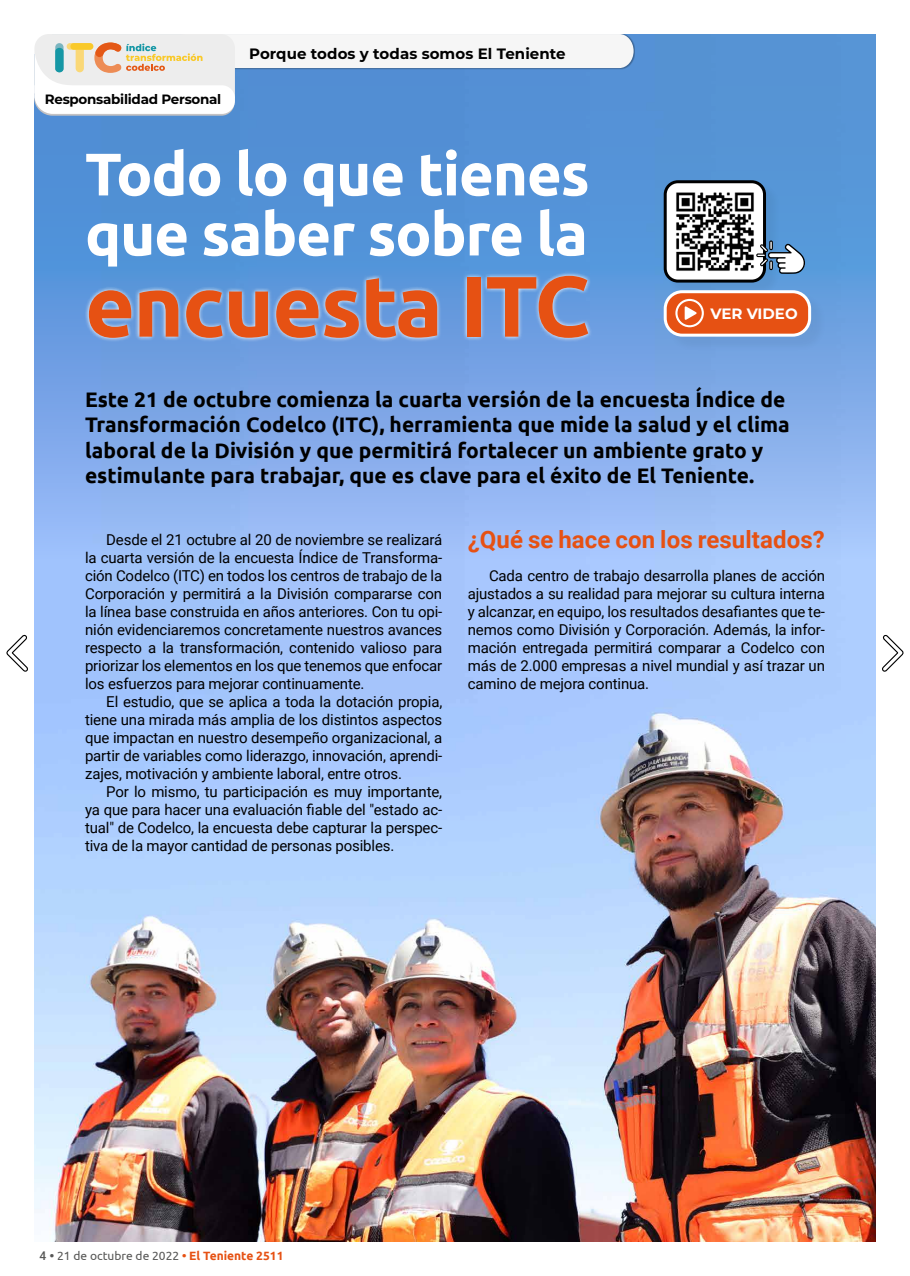
<style>
.page{position:relative;width:910px;height:1276px;background:#fff}
.page>*{position:absolute;margin:0;border:0;box-sizing:border-box;transform-origin:0 0}
.t1{font:700 85.8px "Ubuntu";letter-spacing:-.02em;color:#e65113}
.t2{font:700 60px/60px "Ubuntu";letter-spacing:-.02em;color:#fff}
.t3{font:700 24px "Roboto";letter-spacing:.005em;color:#e65113}
.t4{font:700 21px/25.5px "Ubuntu";color:#000}
.t5{font:15px/18px "Roboto";letter-spacing:-.01em;color:#000;text-align:justify}
.t6{font:700 15px "Montserrat";letter-spacing:.005em;color:#000}
.t7{font:700 15px "Montserrat";color:#fff}
.t8{font:700 13.5px "Montserrat";letter-spacing:-.02em;color:#000}
.t9{font:12px "Ubuntu";color:#575756}
.s1{font-family:"Roboto";font-weight:500}
.s2{font-weight:700}
.s3{font-weight:700;color:#e65113}
</style>
<div class="page">
<img style="left:34px;top:563px;width:842px;height:679px">
<svg style="left:34px;top:34px;width:842px;height:529px;background:#71a3e3"></svg>
<svg style="left:34px;top:34px;width:600px;height:82px"></svg>
<div style="left:55px;top:48px;width:9px;height:24px;background:#1597a5;border-radius:4px"></div>
<div style="left:666px;top:182px;width:114px;height:115px;background:#5895d2"></div>
<img style="left:665px;top:182px;width:97px;height:99px">
<div style="left:664px;top:180px;width:102px;height:102px;border:3px solid #000;border-radius:13px"></div>
<div style="left:666px;top:292px;width:161px;height:61px;background:#6d9edb"></div>
<div style="left:665px;top:292px;width:145px;height:43px;background:#e65113;border-radius:17px"></div>
<div style="left:664px;top:290px;width:147px;height:47px;border:3px solid #fff;border-radius:17px"></div>
<svg style="left:675px;top:299px;width:29px;height:28px"></svg>
<svg style="left:755px;top:239px;width:51px;height:35px"></svg>
<svg style="left:85px;top:271px;width:508px;height:71px"></svg>
<svg style="left:6px;top:634px;width:22px;height:38px"></svg>
<svg style="left:882px;top:634px;width:22px;height:38px"></svg>
<p class="t8" style="left:45px;top:89px;width:178px">Responsabilidad Personal</p>
<p class="t6" style="left:249px;top:43px;width:318px">Porque todos y todas somos El Teniente</p>
<h2 class="t2" style="left:85px;top:143px;width:506px">Todo lo que tienes que saber sobre la</h2>
<h1 class="t1" style="left:85px;top:254px;width:506px">encuesta ITC</h1>
<p class="t7" style="left:710px;top:303px;width:89px">VER VIDEO</p>
<p class="t4" style="left:85px;top:386px;width:706px">Este 21 de octubre comienza la cuarta versión de la encuesta Índice de Transformación Codelco (ITC), herramienta que mide la salud y el clima laboral de la División y que permitirá fortalecer un ambiente grato y estimulante para trabajar, que es clave para el éxito de El Teniente.</p>
<p class="t5" style="left:85px;top:530px;width:359px;text-indent:21px">Desde el 21 octubre al 20 de noviembre se realizará la cuarta versión de la encuesta Índice de Transforma&shy;ción Codelco (ITC) en todos los centros de trabajo de la Corporación y permitirá a la División compararse con la línea base construida en años anteriores. Con tu opi&shy;nión evidenciaremos concretamente nuestros avances respecto a la transformación, contenido valioso para priorizar los elementos en los que tenemos que enfocar los esfuerzos para mejorar continuamente.</p>
<p class="t5" style="left:85px;top:692px;width:359px;text-indent:21px">El estudio, que se aplica a toda la dotación propia, tiene una mirada más amplia de los distintos aspectos que impactan en nuestro desempeño organizacional, a partir de variables como liderazgo, innovación, aprendi&shy;zajes, motivación y ambiente laboral, entre otros.</p>
<p class="t5" style="left:85px;top:782px;width:359px;text-indent:21px">Por lo mismo, tu participación es muy importante, ya que para hacer una evaluación fiable del "estado ac&shy;tual" de Codelco, la encuesta debe capturar la perspec&shy;tiva de la mayor cantidad de personas posibles.</p>
<h3 class="t3" style="left:468px;top:522px;width:359px">¿Qué se hace con los resultados?</h3>
<p class="t5" style="left:468px;top:566px;width:359px;text-indent:21px">Cada centro de trabajo desarrolla planes de acción ajustados a su realidad para mejorar su cultura interna y alcanzar, en equipo, los resultados desafiantes que te&shy;nemos como División y Corporación. Además, la infor&shy;mación entregada permitirá comparar a Codelco con más de 2.000 empresas a nivel mundial y así trazar un camino de mejora continua.</p>
<p class="t9" style="left:40px;top:1248px;width:246px"><span class="s1">4</span> <span class="s2">•</span> 21 de octubre de 2022 <span class="s3">• El Teniente 2511</span></p>
</div>
